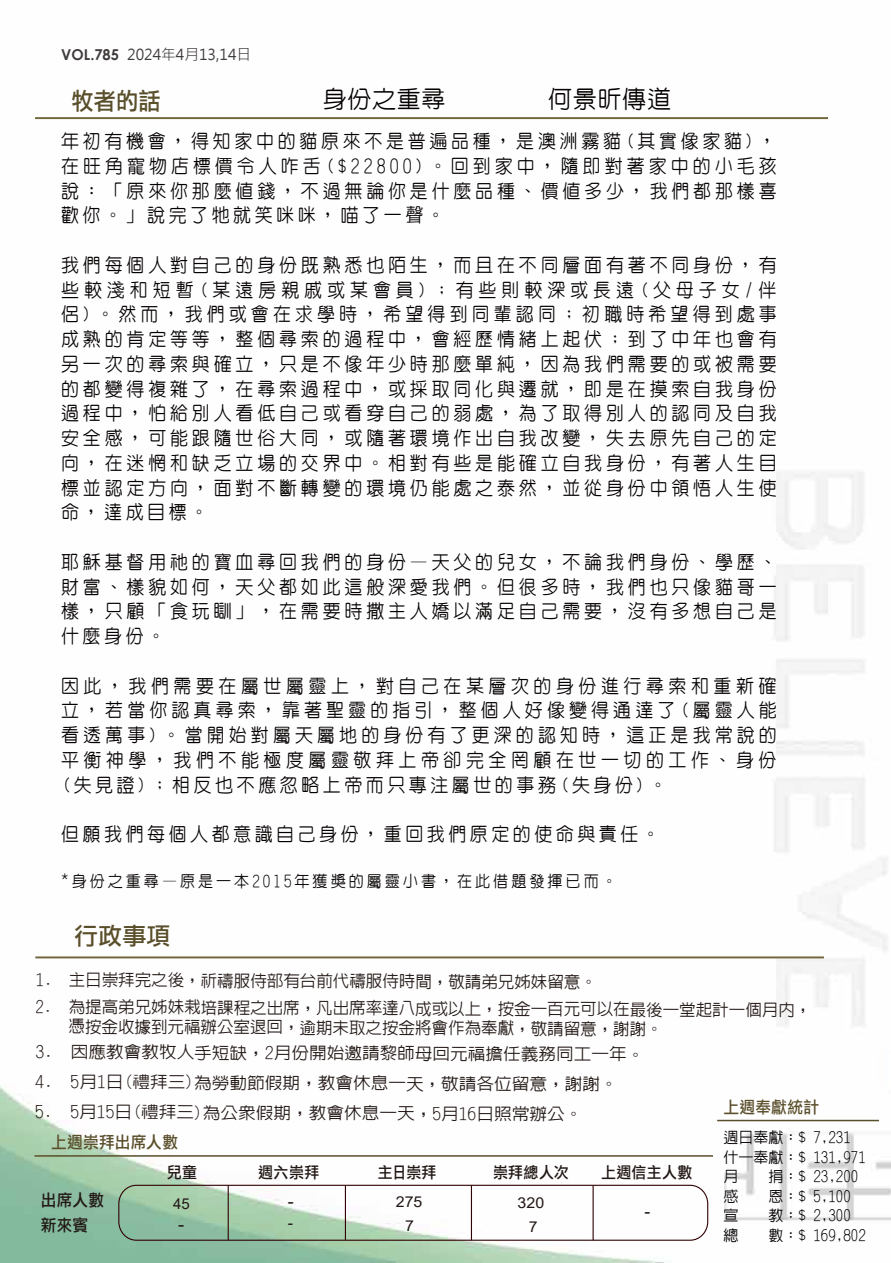
<style>
.page{position:relative;width:891px;height:1263px;background:#fff}
.page>*{position:absolute;margin:0;border:0;box-sizing:border-box;transform-origin:0 0}
.t1{font:500 24px "Yen Round";letter-spacing:.03em;color:#040000}
.t2{font:24px "DF Li Hei Md HK BF";letter-spacing:.005em;color:#5a4f2b;scale:.93 1}
.t3{font:24px "DF Li Hei Md HK BF";letter-spacing:.005em;color:#5a4f2b}
.t4{font:500 18.75px/24.8px "Yen Round";letter-spacing:.215em;color:#040000;text-align:justify;scale:.96 1}
.t5{font:500 16.5px/19.2px "Lin Gothic";letter-spacing:-.005em;color:#221815}
.t6{font:500 16.5px "Lin Gothic";letter-spacing:-.005em;color:#221815;scale:1.07 1}
.t7{font:16.5px "DF Li Hei Md HK BF";letter-spacing:.02em;color:#5a4f2b;scale:.95 1}
.t8{font:16.5px/24.8px "DF Li Hei Md HK BF";letter-spacing:.005em;color:#221815;scale:.95 1}
.t9{font:16.5px "Arial";color:#221815;scale:1.06 1}
.t10{font:16.5px "Arial";color:#221815;scale:1.12 1}
.t11{font:16.5px "Arial";color:#221815;scale:1.09 1}
.t12{font:500 15.75px "Yen Round";letter-spacing:.2em;color:#040000;scale:.96 1}
.t13{font:15.75px "DF Li Hei Md HK BF";letter-spacing:.02em;color:#221815;scale:.95 1}
.t14{font:500 15px/19.5px "Lin Gothic";color:#040000}
.t15{font:15px "Microsoft Jheng Hei";color:#403c3b}
.t16{font:15px "Arial";color:#221815;scale:1.06 1}
.t17{font:15px "Arial";color:#221815}
.t18{font:15px "Arial";color:#221815;scale:1.05 1}
.s1{font-family:"Century Gothic";font-weight:700}
</style>
<div class="page">
<img style="left:0;top:119px;width:891px;height:1144px">
<div style="left:35px;top:956px;width:789px;height:2px;border:1px solid #71663c"></div>
<div style="left:35px;top:117px;width:793px;height:2px;border:1px solid #71663c"></div>
<hr style="left:717px;top:1120px;width:162px;height:1px;background:#5a4f2b">
<hr style="left:35px;top:1155px;width:678px;height:2px;background:#5a4f2b">
<hr style="left:228px;top:1185px;width:1px;height:55px;background:#310304">
<hr style="left:345px;top:1185px;width:1px;height:55px;background:#310304">
<hr style="left:471px;top:1185px;width:1px;height:55px;background:#310304">
<hr style="left:592px;top:1185px;width:2px;height:55px;background:#310304">
<div style="left:118px;top:1185px;width:590px;height:56px;border:1px solid #310304;border-radius:18px"></div>
<p class="t15" style="left:61px;top:45px;width:191px"><span class="s1">VOL.785</span> 2024年4月13,14日</p>
<p class="t2" style="left:71px;top:88px;width:98px">牧者的話</p>
<p class="t1" style="left:323px;top:86px;width:124px">身份之重尋</p>
<p class="t1" style="left:548px;top:86px;width:124px">何景昕傳道</p>
<p class="t4" style="left:61px;top:129px;width:747px">年初有機會，得知家中的貓原來不是普遍品種，是澳洲霧貓(其實像家貓)，在旺角寵物店標價令人咋舌($22800)。回到家中，隨即對著家中的小毛孩說：「原來你那麼值錢，不過無論你是什麼品種、價值多少，我們都那樣喜歡你。」說完了牠就笑咪咪，喵了一聲。</p>
<p class="t4" style="left:61px;top:252px;width:747px">我們每個人對自己的身份既熟悉也陌生，而且在不同層面有著不同身份，有些較淺和短暫(某遠房親戚或某會員)；有些則較深或長遠(父母子女/伴侶)。然而，我們或會在求學時，希望得到同輩認同；初職時希望得到處事成熟的肯定等等，整個尋索的過程中，會經歷情緒上起伏；到了中年也會有另一次的尋索與確立，只是不像年少時那麼單純，因為我們需要的或被需要的都變得複雜了，在尋索過程中，或採取同化與遷就，即是在摸索自我身份過程中，怕給別人看低自己或看穿自己的弱處，為了取得別人的認同及自我安全感，可能跟隨世俗大同，或隨著環境作出自我改變，失去原先自己的定向，在迷惘和缺乏立場的交界中。相對有些是能確立自我身份，有著人生目標並認定方向，面對不斷轉變的環境仍能處之泰然，並從身份中領悟人生使命，達成目標。</p>
<p class="t4" style="left:61px;top:549px;width:747px">耶穌基督用祂的寶血尋回我們的身份—天父的兒女，不論我們身份、學歷、財富、樣貌如何，天父都如此這般深愛我們。但很多時，我們也只像貓哥一樣，只顧「食玩瞓」，在需要時撒主人嬌以滿足自己需要，沒有多想自己是什麼身份。</p>
<p class="t4" style="left:61px;top:673px;width:747px">因此，我們需要在屬世屬靈上，對自己在某層次的身份進行尋索和重新確立，若當你認真尋索，靠著聖靈的指引，整個人好像變得通達了(屬靈人能看透萬事)。當開始對屬天屬地的身份有了更深的認知時，這正是我常說的平衡神學，我們不能極度屬靈敬拜上帝卻完全罔顧在世一切的工作、身份(失見證)；相反也不應忽略上帝而只專注屬世的事務(失身份)。</p>
<p class="t4" style="left:61px;top:822px;width:625px">但願我們每個人都意識自己身份，重回我們原定的使命與責任。</p>
<p class="t12" style="left:61px;top:873px;width:580px">*身份之重尋—原是一本2015年獲獎的屬靈小書，在此借題發揮已而。</p>
<p class="t3" style="left:74px;top:924px;width:98px">行政事項</p>
<p class="t5" style="left:36px;top:971px;width:563px">1. 主日崇拜完之後，祈禱服侍部有台前代禱服侍時間，敬請弟兄姊妹留意。</p>
<p class="t5" style="left:69px;top:999px;width:744px;text-indent:-33px">2. 為提高弟兄姊妹栽培課程之出席，凡出席率達八成或以上，按金一百元可以在最後一堂起計一個月內，憑按金收據到元福辦公室退回，逾期未取之按金將會作為奉獻，敬請留意，謝謝。</p>
<p class="t6" style="left:35px;top:1044px;width:571px">3. 因應教會教牧人手短缺，2月份開始邀請黎師母回元福擔任義務同工一年。</p>
<p class="t6" style="left:35px;top:1074px;width:546px">4. 5月1日(禮拜三)為勞動節假期，教會休息一天，敬請各位留意，謝謝。</p>
<p class="t6" style="left:35px;top:1104px;width:513px">5. 5月15日(禮拜三)為公眾假期，教會休息一天，5月16日照常辦公。</p>
<p class="t7" style="left:723px;top:1098px;width:102px">上週奉獻統計</p>
<p class="t14" style="left:723px;top:1128px;width:144px">週日奉獻：$ 7,231什一奉獻：$ 131,971月　　捐：$ 23,200感　　恩：$ 5,100宣　 教：$ 2,300總　　數：$ 169,802</p>
<p class="t7" style="left:51px;top:1134px;width:135px">上週崇拜出席人數</p>
<p class="t13" style="left:167px;top:1164px;width:33px">兒童</p>
<p class="t13" style="left:258px;top:1164px;width:66px">週六崇拜</p>
<p class="t13" style="left:378px;top:1164px;width:63px">主日崇拜</p>
<p class="t13" style="left:493px;top:1164px;width:81px">崇拜總人次</p>
<p class="t13" style="left:601px;top:1164px;width:98px">上週信主人數</p>
<p class="t8" style="left:41px;top:1188px;width:68px">出席人數新來賓</p>
<p class="t11" style="left:288px;top:1189px;width:7px">-</p>
<p class="t16" style="left:396px;top:1192px;width:27px">275</p>
<p class="t17" style="left:173px;top:1193px;width:18px">45</p>
<p class="t16" style="left:517px;top:1192px;width:27px">320</p>
<p class="t10" style="left:178px;top:1213px;width:7px">-</p>
<p class="t9" style="left:644px;top:1200px;width:7px">-</p>
<p class="t16" style="left:288px;top:1212px;width:6px">-</p>
<p class="t16" style="left:405px;top:1216px;width:10px">7</p>
<p class="t18" style="left:529px;top:1216px;width:10px">7</p>
</div>
